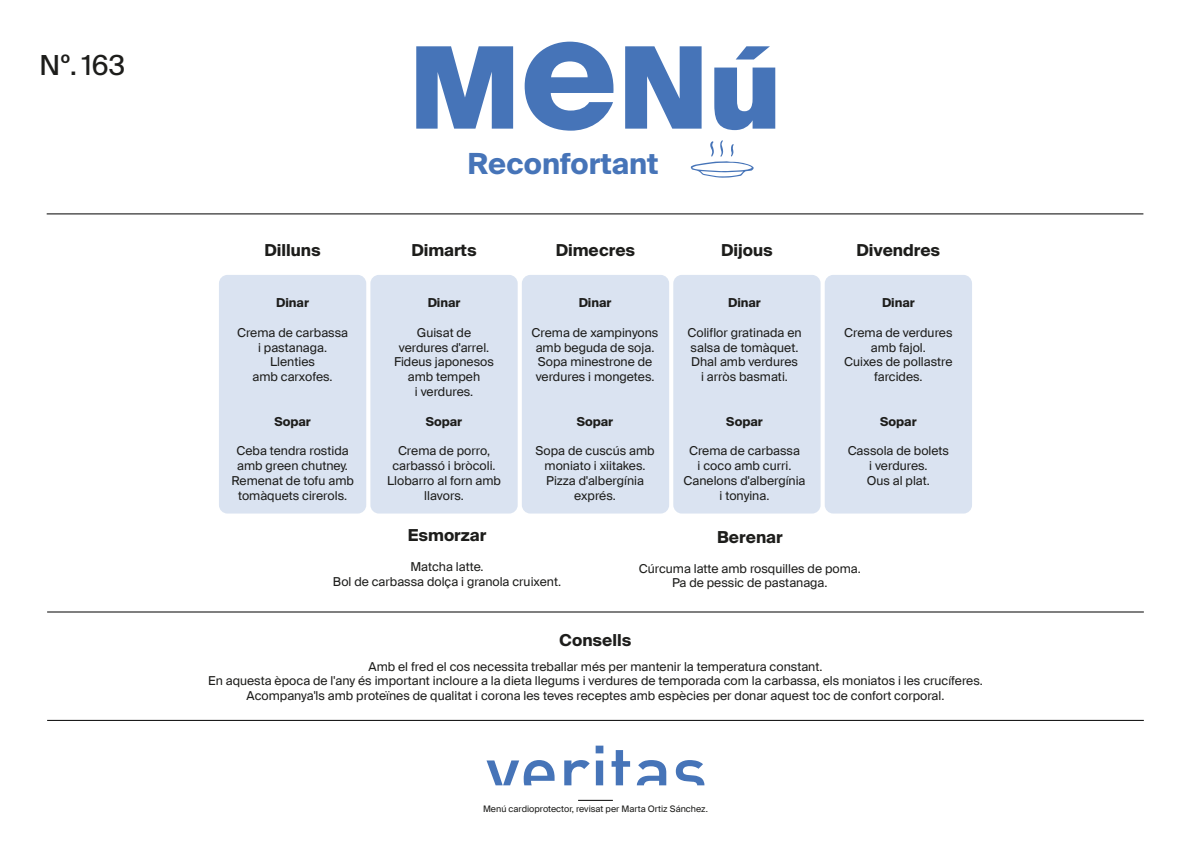
<style>
.page{position:relative;width:1191px;height:842px;background:#fff}
.page>*{position:absolute;margin:0;border:0;box-sizing:border-box;transform-origin:0 0}
.t1{font:900 113.5px "Suisse Intl";color:#4674b8}
.t2{font:700 29.1px "Suisse Intl";color:#4674b8}
.t3{font:27.6px "Suisse Intl";color:#1d1d1b}
.t4{font:700 16.5px "Suisse Intl";color:#1d1d1b}
.t5{font:12.3px/14.8px "Suisse Intl";color:#1d1d1b;text-align:center}
.t6{font:700 12.3px "Suisse Intl";color:#1d1d1b}
.t7{font:9px "Suisse Intl";color:#1d1d1b}
.s1{font-weight:700;font-size:157px}
</style>
<div class="page">
<svg style="left:486px;top:746px;width:218px;height:39px"></svg>
<div style="left:219px;top:275px;width:147px;height:239px;background:#dae3f1;border-radius:9px"></div>
<div style="left:370px;top:275px;width:148px;height:239px;background:#dae3f1;border-radius:9px"></div>
<div style="left:522px;top:275px;width:147px;height:239px;background:#dae3f1;border-radius:9px"></div>
<div style="left:673px;top:275px;width:147px;height:239px;background:#dae3f1;border-radius:9px"></div>
<div style="left:824px;top:275px;width:148px;height:239px;background:#dae3f1;border-radius:9px"></div>
<hr style="left:47px;top:214px;width:1096px;height:1px;background:#000">
<hr style="left:47px;top:612px;width:1096px;height:1px;background:#000">
<hr style="left:47px;top:720px;width:1096px;height:1px;background:#000">
<hr style="left:578px;top:800px;width:35px;height:1px;background:#000">
<svg style="left:690px;top:140px;width:63px;height:38px"></svg>
<h3 class="t3" style="left:40px;top:49px;width:87px">Nº. 163</h3>
<h1 class="t1" style="left:409px;top:23px;width:375px">M<span class="s1">e</span>Nú</h1>
<h2 class="t2" style="left:467px;top:147px;width:193px">Reconfortant</h2>
<h3 class="t4" style="left:264px;top:241px;width:58px">Dilluns</h3>
<h3 class="t4" style="left:411px;top:241px;width:67px">Dimarts</h3>
<h3 class="t4" style="left:556px;top:241px;width:81px">Dimecres</h3>
<h3 class="t4" style="left:721px;top:241px;width:53px">Dijous</h3>
<h3 class="t4" style="left:856px;top:241px;width:85px">Divendres</h3>
<p class="t6" style="left:276px;top:296px;width:34px">Dinar</p>
<p class="t5" style="left:237px;top:325px;width:112px">Crema de carbassa i pastanaga.<br>Llenties<br>amb carxofes.</p>
<p class="t6" style="left:274px;top:414px;width:38px">Sopar</p>
<p class="t5" style="left:231px;top:444px;width:124px">Ceba tendra rostida amb green chutney.<br>Remenat de tofu amb tomàquets cirerols.</p>
<p class="t6" style="left:428px;top:296px;width:34px">Dinar</p>
<p class="t5" style="left:394px;top:325px;width:101px">Guisat de verdures d'arrel.<br>Fideus japonesos amb tempeh<br>i verdures.</p>
<p class="t6" style="left:426px;top:414px;width:38px">Sopar</p>
<p class="t5" style="left:387px;top:444px;width:115px">Crema de porro, carbassó i bròcoli.<br>Llobarro al forn amb llavors.</p>
<p class="t6" style="left:578px;top:296px;width:34px">Dinar</p>
<p class="t5" style="left:531px;top:325px;width:128px">Crema de xampinyons amb beguda de soja.<br>Sopa minestrone de verdures i mongetes.</p>
<p class="t6" style="left:577px;top:414px;width:38px">Sopar</p>
<p class="t5" style="left:535px;top:444px;width:120px">Sopa de cuscús amb moniato i xiitakes.<br>Pizza d'albergínia exprés.</p>
<p class="t6" style="left:728px;top:296px;width:34px">Dinar</p>
<p class="t5" style="left:687px;top:325px;width:116px">Coliflor gratinada en salsa de tomàquet.<br>Dhal amb verdures<br>i arròs basmati.</p>
<p class="t6" style="left:726px;top:414px;width:38px">Sopar</p>
<p class="t5" style="left:683px;top:444px;width:123px">Crema de carbassa<br>i coco amb curri.<br>Canelons d'albergínia i tonyina.</p>
<p class="t6" style="left:882px;top:296px;width:34px">Dinar</p>
<p class="t5" style="left:844px;top:325px;width:110px">Crema de verdures amb fajol.<br>Cuixes de pollastre farcides.</p>
<p class="t6" style="left:880px;top:414px;width:38px">Sopar</p>
<p class="t5" style="left:847px;top:444px;width:103px">Cassola de bolets i verdures.<br>Ous al plat.</p>
<h3 class="t4" style="left:408px;top:526px;width:80px">Esmorzar</h3>
<p class="t5" style="left:333px;top:559px;width:230px">Matcha latte.<br>Bol de carbassa dolça i granola cruixent.</p>
<h3 class="t4" style="left:717px;top:528px;width:67px">Berenar</h3>
<p class="t5" style="left:639px;top:561px;width:224px">Cúrcuma latte amb rosquilles de poma.<br>Pa de pessic de pastanaga.</p>
<h3 class="t4" style="left:559px;top:630px;width:73px">Consells</h3>
<p class="t5" style="left:208px;top:659px;width:776px">Amb el fred el cos necessita treballar més per mantenir la temperatura constant.<br>En aquesta època de l'any és important incloure a la dieta llegums i verdures de temporada com la carbassa, els moniatos i les crucíferes.<br>Acompanya'ls amb proteïnes de qualitat i corona les teves receptes amb espècies per donar aquest toc de confort corporal.</p>
<p class="t7" style="left:483px;top:804px;width:226px">Menú cardioprotector, revisat per Marta Ortiz Sánchez.</p>
</div>
